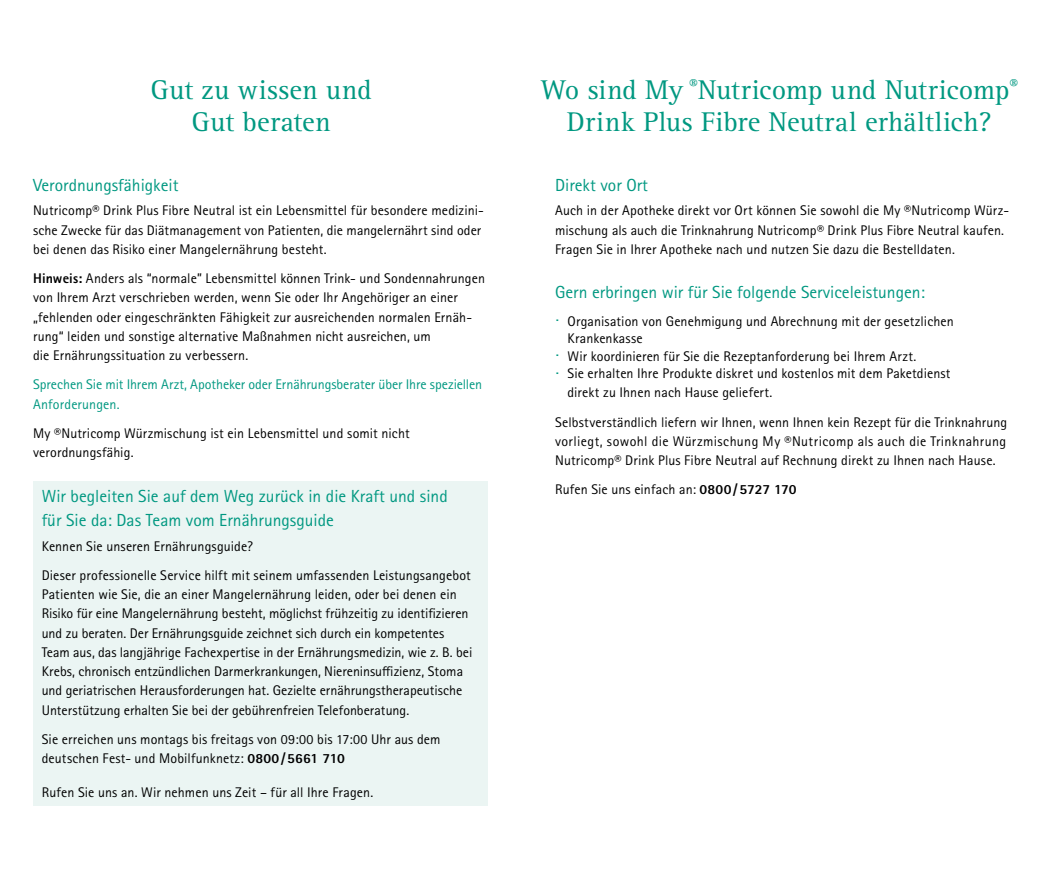
<style>
.page{position:relative;width:1042px;height:893px;background:#fff}
.page>*{position:absolute;margin:0;border:0;box-sizing:border-box;transform-origin:0 0}
.t1{font:28px/31.5px "Rotis Serif";letter-spacing:.005em;color:#009881;text-align:center}
.t2{font:17.5px/24.5px "Rotis Sans Serif Pro";color:#009881}
.t3{font:14px/19.2px "Rotis Sans Serif Pro";letter-spacing:.005em;color:#000}
.t4{font:14px/19.2px "Rotis Sans Serif Pro";letter-spacing:-.005em;color:#009881}
.s1{font-weight:800}
.s2{font-weight:800;color:#009881}
</style>
<div class="page">
<div style="left:33px;top:481px;width:454px;height:325px;background:#ebf5f3"></div>
<h1 class="t1" style="left:150px;top:75px;width:223px">Gut zu wissen und<br>Gut beraten</h1>
<p class="t2" style="left:33px;top:173px;width:147px">Verordnungsfähigkeit</p>
<p class="t3" style="left:33px;top:201px;width:452px">Nutricomp® Drink Plus Fibre Neutral ist ein Lebensmittel für besondere medizini&shy;sche Zwecke für das Diätmanagement von Patienten, die mangelernährt sind oder bei denen das Risiko einer Mangelernährung besteht.</p>
<p class="t3" style="left:33px;top:269px;width:453px"><span class="s1">Hinweis:</span> Anders als “normale” Lebensmittel können Trink- und Sondennahrungen von Ihrem Arzt verschrieben werden, wenn Sie oder Ihr Angehöriger an einer „fehlenden oder eingeschränkten Fähigkeit zur ausreichenden normalen Ernäh&shy;rung“ leiden und sonstige alternative Maßnahmen nicht ausreichen, um<br>die Ernährungssituation zu verbessern.</p>
<p class="t4" style="left:33px;top:375px;width:451px">Sprechen Sie mit Ihrem Arzt, Apotheker oder Ernährungsberater über Ihre speziellen<br>Anforderungen.</p>
<p class="t3" style="left:33px;top:423px;width:378px">My ®Nutricomp Würzmischung ist ein Lebensmittel und somit nicht verordnungsfähig.</p>
<p class="t2" style="left:42px;top:484px;width:407px">Wir begleiten Sie auf dem Weg zurück in die Kraft und sind für Sie da: Das Team vom Ernährungsguide</p>
<p class="t3" style="left:42px;top:531px;width:430px;line-height:29.2px">Kennen Sie unseren Ernährungsguide?<br>Dieser professionelle Service hilft mit seinem umfassenden Leistungsangebot</p>
<p class="t3" style="left:42px;top:585px;width:432px">Patienten wie Sie, die an einer Mangelernährung leiden, oder bei denen ein Risiko für eine Mangelernährung besteht, möglichst frühzeitig zu identifizieren und zu beraten. Der Ernährungsguide zeichnet sich durch ein kompetentes Team aus, das langjährige Fachexpertise in der Ernährungsmedizin, wie z. B. bei Krebs, chronisch entzündlichen Darmerkrankungen, Niereninsuffizienz, Stoma und geriatrischen Herausforderungen hat. Gezielte ernährungstherapeutische Unterstützung erhalten Sie bei der gebührenfreien Telefonberatung.</p>
<p class="t3" style="left:42px;top:729px;width:400px">Sie erreichen uns montags bis freitags von 09:00 bis 17:00 Uhr aus dem deutschen Fest- und Mobilfunknetz: <span class="s1">0800/5661 710</span></p>
<p class="t3" style="left:42px;top:783px;width:333px">Rufen Sie uns an. Wir nehmen uns Zeit – für all Ihre Fragen.</p>
<h1 class="t1" style="left:541px;top:75px;width:479px">Wo sind My <sup>®</sup>Nutricomp und Nutricomp<sup>®<br></sup>Drink Plus Fibre Neutral erhältlich?</h1>
<p class="t2" style="left:555px;top:173px;width:94px">Direkt vor Ort</p>
<p class="t3" style="left:555px;top:201px;width:455px">Auch in der Apotheke direkt vor Ort können Sie sowohl die My ®Nutricomp Würz&shy;mischung als auch die Trinknahrung Nutricomp® Drink Plus Fibre Neutral kaufen.<br>Fragen Sie in Ihrer Apotheke nach und nutzen Sie dazu die Bestelldaten.</p>
<p class="t2" style="left:555px;top:280px;width:371px">Gern erbringen wir für Sie folgende Serviceleistungen:</p>
<p class="t3" style="left:555px;top:311px;width:400px"><span class="s2">˙</span> Organisation von Genehmigung und Abrechnung mit der gesetzlichen</p>
<p class="t3" style="left:567px;top:329px;width:77px">Krankenkasse</p>
<p class="t3" style="left:555px;top:346px;width:363px"><span class="s2">˙</span> Wir koordinieren für Sie die Rezeptanforderung bei Ihrem Arzt.</p>
<p class="t3" style="left:555px;top:364px;width:397px"><span class="s2">˙</span> Sie erhalten Ihre Produkte diskret und kostenlos mit dem Paketdienst</p>
<p class="t3" style="left:555px;top:378px;width:454px;line-height:29.2px;text-indent:12px">direkt zu Ihnen nach Hause geliefert.<br>Selbstverständlich liefern wir Ihnen, wenn Ihnen kein Rezept für die Trinknahrung</p>
<p class="t3" style="left:555px;top:432px;width:453px">vorliegt, sowohl die Würzmischung My ®Nutricomp als auch die Trinknahrung<br>Nutricomp® Drink Plus Fibre Neutral auf Rechnung direkt zu Ihnen nach Hause.</p>
<p class="t3" style="left:555px;top:480px;width:243px">Rufen Sie uns einfach an: <span class="s1">0800/5727 170</span></p>
</div>
